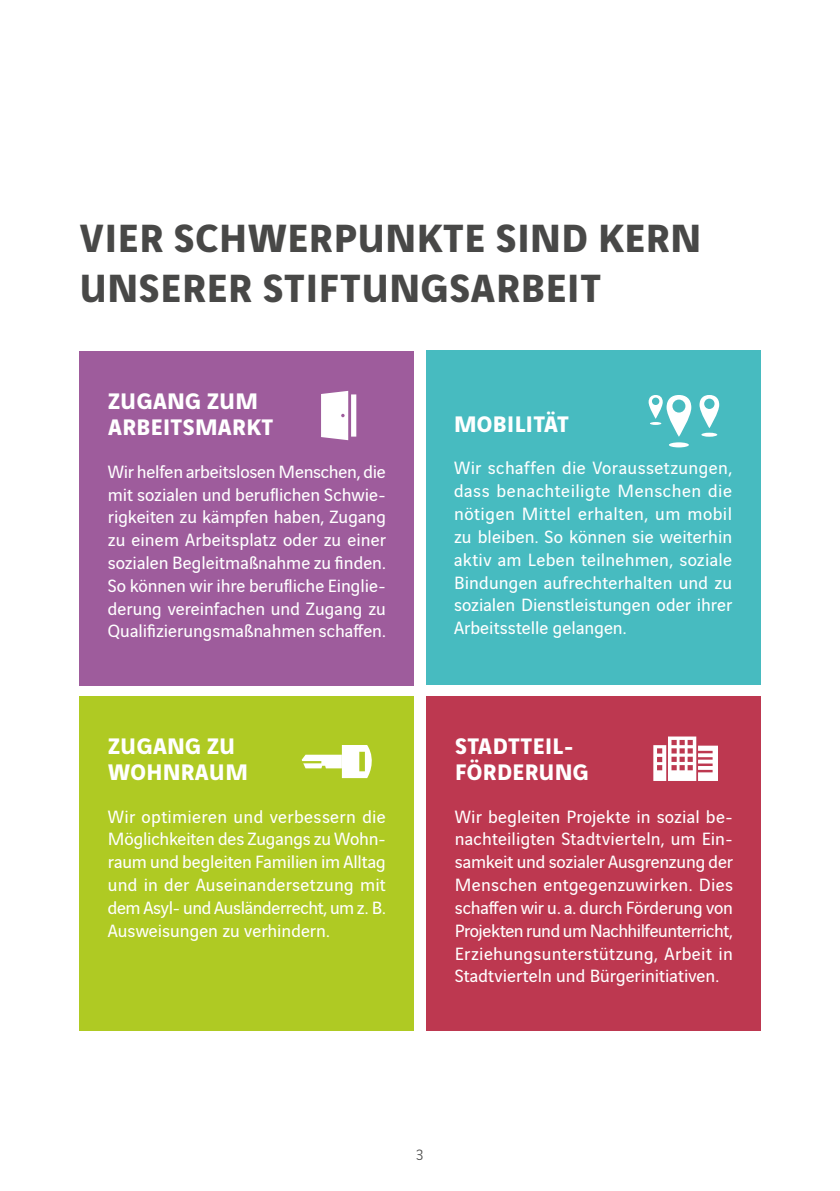
<style>
.page{position:relative;width:840px;height:1191px;background:#fff}
.page>*{position:absolute;margin:0;border:0;box-sizing:border-box;transform-origin:0 0}
.t1{font:700 42px/50.4px "Vinci Sans";letter-spacing:.02em;color:#484847}
.t2{font:700 24px/26.2px "Vinci Sans";letter-spacing:.02em;color:#fff}
.t3{font:19px/22.8px "Vinci Sans";color:#fff;text-align:justify}
.t4{font:300 16px "Vinci Sans";color:#484847}
</style>
<div class="page">
<div style="left:79px;top:351px;width:335px;height:334px;background:#9e5c9c"></div>
<div style="left:79px;top:696px;width:335px;height:334px;background:#afca23"></div>
<div style="left:425px;top:350px;width:335px;height:334px;background:#47bbc0"></div>
<div style="left:426px;top:696px;width:334px;height:334px;background:#bd3850"></div>
<div style="left:668px;top:442px;width:20px;height:5px;background:#fff;border-radius:50%"></div>
<svg style="left:699px;top:395px;width:19px;height:33px"></svg>
<svg style="left:701px;top:433px;width:15px;height:4px"></svg>
<svg style="left:648px;top:395px;width:43px;height:42px"></svg>
<svg style="left:653px;top:736px;width:64px;height:45px"></svg>
<svg style="left:321px;top:391px;width:27px;height:49px"></svg>
<div style="left:351px;top:394px;width:5px;height:42px;border:3px solid #fff"></div>
<svg style="left:301px;top:745px;width:71px;height:33px"></svg>
<h1 class="t1" style="left:80px;top:208px;width:622px">VIER SCHWERPUNKTE SIND KERN<br>UNSERER STIFTUNGSARBEIT</h1>
<p class="t2" style="left:108px;top:386px;width:167px">ZUGANG ZUM<br>ARBEITSMARKT</p>
<p class="t3" style="left:108px;top:458px;width:279px">Wir helfen arbeitslosen Menschen, die mit sozialen und beruflichen Schwie&shy;rigkeiten zu kämpfen haben, Zugang zu einem Arbeitsplatz oder zu einer sozialen Begleitmaßnahme zu finden.<br>So können wir ihre berufliche Einglie&shy;derung vereinfachen und Zugang zu Qualifizierungsmaßnahmen schaffen.</p>
<p class="t2" style="left:108px;top:730px;width:141px">ZUGANG ZU<br>WOHNRAUM</p>
<p class="t3" style="left:108px;top:803px;width:279px">Wir optimieren und verbessern die Möglichkeiten des Zugangs zu Wohn&shy;raum und begleiten Familien im Alltag und in der Auseinandersetzung mit dem Asyl- und Ausländerrecht, um z. B.<br>Ausweisungen zu verhindern.</p>
<p class="t2" style="left:454px;top:408px;width:116px">MOBILITÄT</p>
<p class="t3" style="left:454px;top:455px;width:279px">Wir schaffen die Voraussetzungen, dass benachteiligte Menschen die nötigen Mittel erhalten, um mobil zu bleiben. So können sie weiterhin aktiv am Leben teilnehmen, soziale Bindungen aufrechterhalten und zu sozialen Dienstleistungen oder ihrer Arbeitsstelle gelangen.</p>
<p class="t2" style="left:455px;top:730px;width:135px">STADTTEIL-<br>FÖRDERUNG</p>
<p class="t3" style="left:454px;top:803px;width:279px">Wir begleiten Projekte in sozial be&shy;nachteiligten Stadtvierteln, um Ein&shy;samkeit und sozialer Ausgrenzung der Menschen entgegenzuwirken. Dies schaffen wir u. a. durch Förderung von Projekten rund um Nachhilfeunterricht, Erziehungsunterstützung, Arbeit in Stadtvierteln und Bürgerinitiativen.</p>
<p class="t4" style="left:416px;top:1143px;width:9px">3</p>
</div>
